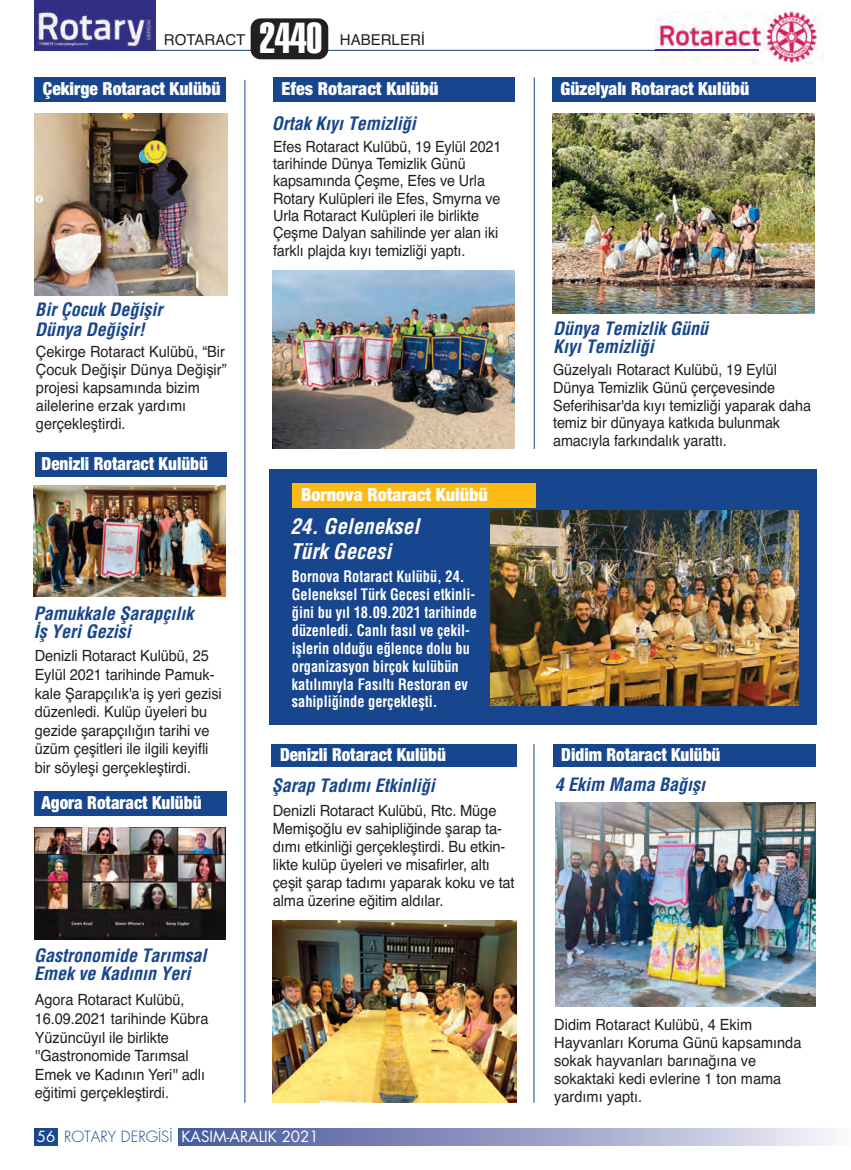
<style>
.page{position:relative;width:851px;height:1170px;background:#fff}
.page>*{position:absolute;margin:0;border:0;box-sizing:border-box;transform-origin:0 0}
.t1{font:42.6px "Helveticam Extra Compress";color:#fff}
.t2{font:italic 700 21px/25.5px "Helveticam Cond";color:#fff}
.t3{font:italic 700 18px/18px "Helveticam Cond";color:#18468e}
.t4{font:900 18px "Helveticam New Cond";color:#fff}
.t5{font:900 18px "Helveticam New Cond";color:#fff;scale:.95 1}
.t6{font:15.45px/18.6px "Helvetica";letter-spacing:-.005em;color:#231f20;scale:.94 1}
.t7{font:15.45px/17.2px "Helvetica";letter-spacing:-.005em;color:#231f20;scale:.93 1}
.t8{font:700 15.45px/17.9px "Helveticam Cond";color:#fff;scale:.93 1}
.t9{font:15.45px/18px "Helvetica";letter-spacing:-.005em;color:#231f20;scale:.95 1}
.t10{font:15px "Futura Bookm";color:#fff}
.t11{font:15px "Helvetica";color:#231f20}
.s1{font-family:"Futura Lightm";color:#18468e}
</style>
<div class="page">
<svg style="left:34px;top:1128px;width:797px;height:16px;background:#919ac3"></svg>
<div style="left:58px;top:1127px;width:120px;height:22px;background:#fff"></div>
<div style="left:269px;top:469px;width:547px;height:256px;background:#18468e"></div>
<hr style="left:36px;top:50px;width:722px;height:1px;background:#18468e">
<img style="left:34px;top:0;width:121px;height:51px">
<img style="left:555px;top:802px;width:260px;height:204px">
<img style="left:35px;top:114px;width:192px;height:182px">
<img style="left:34px;top:827px;width:192px;height:112px">
<img style="left:272px;top:270px;width:242px;height:178px">
<div style="left:553px;top:744px;width:263px;height:23px;background:#18468e"></div>
<div style="left:273px;top:77px;width:241px;height:25px;background:#18468e"></div>
<div style="left:552px;top:77px;width:263px;height:25px;background:#18468e"></div>
<div style="left:34px;top:77px;width:192px;height:25px;background:#18468e"></div>
<div style="left:34px;top:791px;width:193px;height:25px;background:#18468e"></div>
<div style="left:271px;top:744px;width:246px;height:23px;background:#18468e"></div>
<div style="left:250px;top:18px;width:78px;height:41px;background:#231f20;border-radius:10px"></div>
<hr style="left:244px;top:80px;width:1px;height:1022px;background:#18468e">
<hr style="left:533px;top:743px;width:1px;height:359px;background:#18468e">
<hr style="left:534px;top:77px;width:1px;height:372px;background:#18468e">
<img style="left:655px;top:11px;width:168px;height:53px">
<img style="left:655px;top:50px;width:103px;height:1px">
<div style="left:292px;top:483px;width:243px;height:24px;background:#fcba13"></div>
<img style="left:273px;top:920px;width:243px;height:182px">
<img style="left:552px;top:114px;width:262px;height:199px">
<img style="left:34px;top:485px;width:192px;height:111px">
<div style="left:35px;top:452px;width:192px;height:24px;background:#18468e"></div>
<img style="left:490px;top:510px;width:308px;height:195px">
<h1 class="t1" style="left:259px;top:13px;width:64px">2440</h1>
<p class="t11" style="left:164px;top:31px;width:83px">ROTARACT</p>
<p class="t11" style="left:340px;top:31px;width:87px">HABERLERİ</p>
<p class="t4" style="left:43px;top:78px;width:179px">Çekirge Rotaract Kulübü</p>
<p class="t4" style="left:281px;top:77px;width:158px">Efes Rotaract Kulübü</p>
<p class="t4" style="left:560px;top:77px;width:190px">Güzelyalı Rotaract Kulübü</p>
<p class="t3" style="left:272px;top:114px;width:146px">Ortak Kıyı Temizliği</p>
<p class="t3" style="left:35px;top:300px;width:128px;line-height:19.5px">Bir Çocuk Değişir<br>Dünya Değişir!</p>
<p class="t6" style="left:36px;top:343px;width:204px;line-height:17.9px">Çekirge Rotaract Kulübü, “Bir<br>Çocuk Değişir Dünya Değişir” projesi kapsamında bizim ailelerine erzak yardımı gerçekleştirdi.</p>
<p class="t5" style="left:42px;top:452px;width:177px">Denizli Rotaract Kulübü</p>
<p class="t3" style="left:34px;top:604px;width:161px">Pamukkale Şarapçılık<br>İş Yeri Gezisi</p>
<p class="t6" style="left:35px;top:646px;width:200px">Denizli Rotaract Kulübü, 25<br>Eylül 2021 tarihinde Pamuk&shy;kale Şarapçılık'a iş yeri gezisi düzenledi. Kulüp üyeleri bu gezide şarapçılığın tarihi ve üzüm çeşitleri ile ilgili keyifli bir söyleşi gerçekleştirdi.</p>
<p class="t5" style="left:41px;top:791px;width:170px">Agora Rotaract Kulübü</p>
<p class="t3" style="left:34px;top:946px;width:174px">Gastronomide Tarımsal<br>Emek ve Kadının Yeri</p>
<p class="t6" style="left:35px;top:990px;width:186px">Agora Rotaract Kulübü,<br>16.09.2021 tarihinde Kübra<br>Yüzüncüyıl ile birlikte ''Gastronomide Tarımsal<br>Emek ve Kadının Yeri'' adlı eğitimi gerçekleştirdi.</p>
<p class="t7" style="left:273px;top:138px;width:247px">Efes Rotaract Kulübü, 19 Eylül 2021 tarihinde Dünya Temizlik Günü kapsamında Çeşme, Efes ve Urla Rotary Kulüpleri ile Efes, Smyrna ve Urla Rotaract Kulüpleri ile birlikte Çeşme Dalyan sahilinde yer alan iki farklı plajda kıyı temizliği yaptı.</p>
<p class="t4" style="left:301px;top:483px;width:188px">Bornova Rotaract Kulübü</p>
<h2 class="t2" style="left:290px;top:513px;width:130px">24. Geleneksel<br>Türk Gecesi</h2>
<p class="t8" style="left:292px;top:567px;width:201px">Bornova Rotaract Kulübü, 24.<br>Geleneksel Türk Gecesi etkinli&shy;ğini bu yıl 18.09.2021 tarihinde düzenledi. Canlı fasıl ve çekil&shy;işlerin olduğu eğlence dolu bu organizasyon birçok kulübün katılımıyla Fasıltı Restoran ev sahipliğinde gerçekleşti.</p>
<p class="t5" style="left:280px;top:743px;width:176px">Denizli Rotaract Kulübü</p>
<p class="t3" style="left:272px;top:776px;width:165px">Şarap Tadımı Etkinliği</p>
<p class="t9" style="left:273px;top:801px;width:256px">Denizli Rotaract Kulübü, Rtc. Müge Memişoğlu ev sahipliğinde şarap ta&shy;dımı etkinliği gerçekleştirdi. Bu etkin&shy;likte kulüp üyeleri ve misafirler, altı çeşit şarap tadımı yaparak koku ve tat alma üzerine eğitim aldılar.</p>
<p class="t10" style="left:37px;top:1126px;width:283px">56 <span class="s1">ROTARY DERGİSİ</span> KASIM-ARALIK 2021</p>
<p class="t3" style="left:553px;top:319px;width:156px">Dünya Temizlik Günü<br>Kıyı Temizliği</p>
<p class="t7" style="left:553px;top:361px;width:279px;line-height:17.7px">Güzelyalı Rotaract Kulübü, 19 Eylül Dünya Temizlik Günü çerçevesinde Seferihisar'da kıyı temizliği yaparak daha temiz bir dünyaya katkıda bulunmak amacıyla farkındalık yarattı.</p>
<p class="t5" style="left:561px;top:743px;width:169px">Didim Rotaract Kulübü</p>
<p class="t3" style="left:554px;top:775px;width:152px">4 Ekim Mama Bağışı</p>
<p class="t6" style="left:554px;top:1015px;width:264px;line-height:18px">Didim Rotaract Kulübü, 4 Ekim<br>Hayvanları Koruma Günü kapsamında sokak hayvanları barınağına ve sokaktaki kedi evlerine 1 ton mama yardımı yaptı.</p>
</div>
